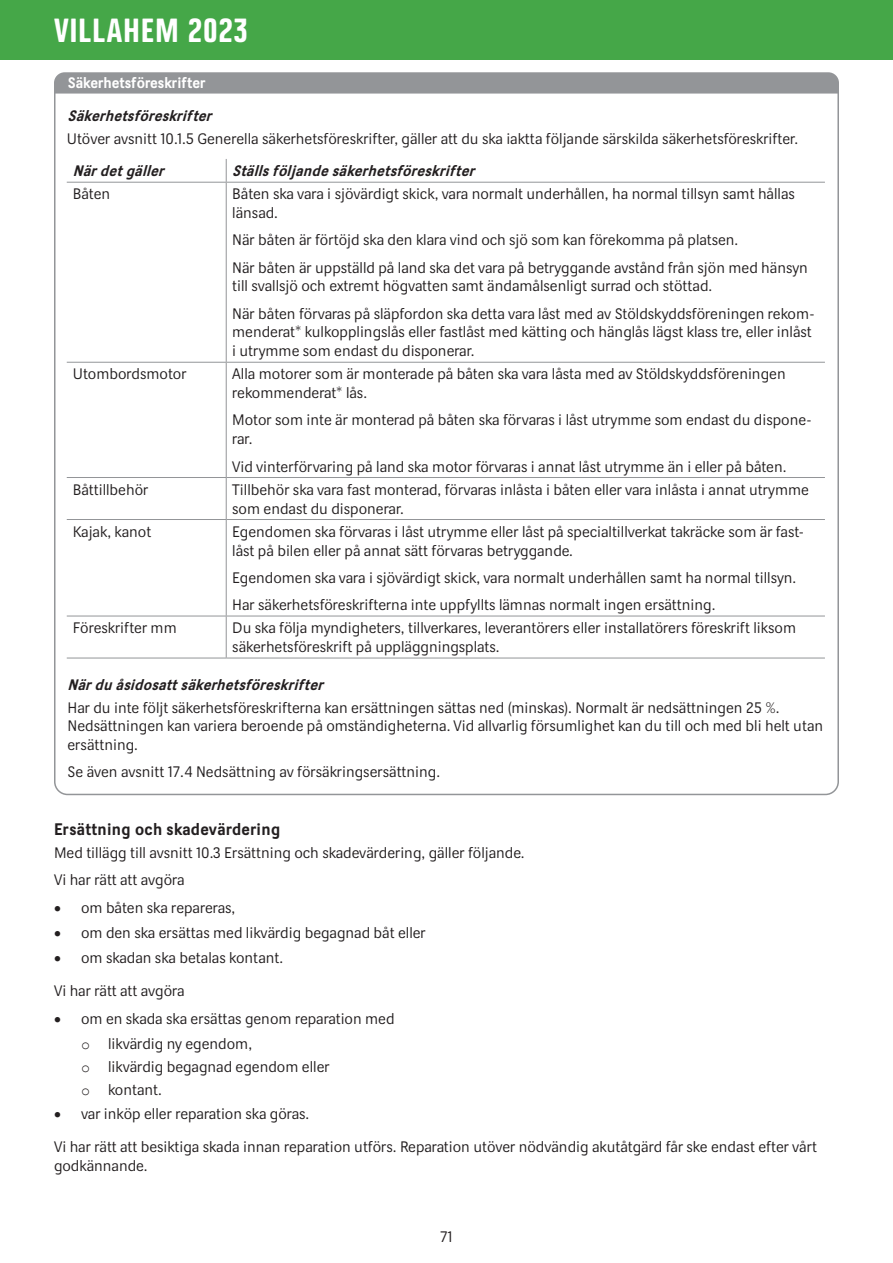
<style>
.page{position:relative;width:893px;height:1263px;background:#fff}
.page>*{position:absolute;margin:0;border:0;box-sizing:border-box;transform-origin:0 0}
.t1{font:33px "Dina Headline";letter-spacing:.02em;color:#fff}
.Villkor_rubrik_4{font:700 16.5px "Dina";letter-spacing:.02em;color:#231f20}
.Rad_efter_punktuppst{font:15px/18.8px "Dina";color:#231f20}
.Villkor_rubrik_5{font:italic 700 15px "Dina";color:#231f20}
.t2{font:700 15px "Dina";color:#fff}
.s1{font-family:"Courier New"}
</style>
<div class="page">
<div style="left:0;top:0;width:893px;height:60px;background:#45a748"></div>
<hr style="left:226px;top:183px;width:1px;height:179px;background:#939598">
<hr style="left:67px;top:362px;width:159px;height:1px;background:#939598">
<hr style="left:226px;top:362px;width:599px;height:1px;background:#939598">
<hr style="left:226px;top:363px;width:1px;height:114px;background:#939598">
<hr style="left:67px;top:477px;width:159px;height:1px;background:#939598">
<hr style="left:226px;top:477px;width:599px;height:1px;background:#939598">
<hr style="left:226px;top:478px;width:1px;height:41px;background:#939598">
<hr style="left:67px;top:519px;width:159px;height:1px;background:#939598">
<hr style="left:226px;top:519px;width:599px;height:1px;background:#939598">
<hr style="left:226px;top:520px;width:1px;height:96px;background:#939598">
<hr style="left:67px;top:182px;width:159px;height:1px;background:#939598">
<hr style="left:226px;top:182px;width:599px;height:1px;background:#939598">
<hr style="left:67px;top:616px;width:159px;height:1px;background:#939598">
<hr style="left:226px;top:616px;width:599px;height:1px;background:#939598">
<hr style="left:226px;top:616px;width:1px;height:42px;background:#939598">
<hr style="left:67px;top:658px;width:159px;height:1px;background:#939598">
<hr style="left:226px;top:658px;width:599px;height:1px;background:#939598">
<svg style="left:226px;top:159px;width:1px;height:23px"></svg>
<svg style="left:54px;top:72px;width:785px;height:22px;background:#96989b"></svg>
<h1 class="t1" style="left:54px;top:12px;width:195px">VILLAHEM 2023</h1>
<p class="t2" style="left:68px;top:73px;width:139px">Säkerhetsföreskrifter</p>
<p class="Villkor_rubrik_5" style="left:68px;top:107px;width:150px">Säkerhetsföreskrifter</p>
<p class="Rad_efter_punktuppst" style="left:67px;top:130px;width:733px">Utöver avsnitt 10.1.5 Generella säkerhetsföreskrifter, gäller att du ska iaktta följande särskilda säkerhetsföreskrifter.</p>
<p class="Villkor_rubrik_5" style="left:73px;top:162px;width:97px">Närdetgäller</p>
<p class="Villkor_rubrik_5" style="left:232px;top:162px;width:248px">Ställsföljandesäkerhetsföreskrifter</p>
<p class="Rad_efter_punktuppst" style="left:73px;top:185px;width:39px">Båten</p>
<p class="Rad_efter_punktuppst" style="left:232px;top:185px;width:564px">Båten ska vara i sjövärdigt skick, vara normalt underhållen, ha normal tillsyn samt hållas länsad.</p>
<p class="Rad_efter_punktuppst" style="left:232px;top:231px;width:508px">När båten är förtöjd ska den klara vind och sjö som kan förekomma på platsen.</p>
<p class="Rad_efter_punktuppst" style="left:232px;top:258px;width:577px">När båten är uppställd på land ska det vara på betryggande avstånd från sjön med hänsyn till svallsjö och extremt högvatten samt ändamålsenligt surrad och stöttad.</p>
<p class="Rad_efter_punktuppst" style="left:232px;top:304px;width:584px">När båten förvaras på släpfordon ska detta vara låst med av Stöldskyddsföreningen rekom&shy;menderat* kulkopplingslås eller fastlåst med kätting och hänglås lägst klass tre, eller inlåst i utrymme som endast du disponerar.</p>
<p class="Rad_efter_punktuppst" style="left:73px;top:365px;width:115px">Utombordsmotor</p>
<p class="Rad_efter_punktuppst" style="left:232px;top:365px;width:555px">Alla motorer som är monterade på båten ska vara låsta med av Stöldskyddsföreningen rekommenderat* lås.</p>
<p class="Rad_efter_punktuppst" style="left:232px;top:411px;width:581px">Motor som inte är monterad på båten ska förvaras i låst utrymme som endast du dispone&shy;rar.</p>
<p class="Rad_efter_punktuppst" style="left:232px;top:457px;width:556px">Vid vinterförvaring på land ska motor förvaras i annat låst utrymme än i eller på båten.</p>
<p class="Rad_efter_punktuppst" style="left:73px;top:480px;width:77px">Båttillbehör</p>
<p class="Rad_efter_punktuppst" style="left:232px;top:480px;width:578px">Tillbehör ska vara fast monterad, förvaras inlåsta i båten eller vara inlåsta i annat utrymme som endast du disponerar.</p>
<p class="Rad_efter_punktuppst" style="left:73px;top:522px;width:80px">Kajak, kanot</p>
<p class="Rad_efter_punktuppst" style="left:232px;top:522px;width:573px">Egendomen ska förvaras i låst utrymme eller låst på specialtillverkat takräcke som är fast&shy;låst på bilen eller på annat sätt förvaras betryggande.</p>
<p class="Rad_efter_punktuppst" style="left:232px;top:568px;width:566px">Egendomen ska vara i sjövärdigt skick, vara normalt underhållen samt ha normal tillsyn.</p>
<p class="Rad_efter_punktuppst" style="left:232px;top:595px;width:485px">Har säkerhetsföreskrifterna inte uppfyllts lämnas normalt ingen ersättning.</p>
<p class="Rad_efter_punktuppst" style="left:73px;top:619px;width:105px">Föreskrifter mm</p>
<p class="Rad_efter_punktuppst" style="left:232px;top:619px;width:565px">Du ska följa myndigheters, tillverkares, leverantörers eller installatörers föreskrift liksom säkerhetsföreskrift på uppläggningsplats.</p>
<p class="Villkor_rubrik_5" style="left:68px;top:675px;width:262px">Närdu åsidosattsäkerhetsföreskrifter</p>
<p class="Rad_efter_punktuppst" style="left:68px;top:698px;width:757px">Har du inte följt säkerhetsföreskrifterna kan ersättningen sättas ned (minskas). Normalt är nedsättningen 25 %.<br>Nedsättningen kan variera beroende på omständigheterna. Vid allvarlig försumlighet kan du till och med bli helt utan ersättning.</p>
<p class="Rad_efter_punktuppst" style="left:68px;top:763px;width:374px">Se även avsnitt 17.4 Nedsättning av försäkringsersättning.</p>
<p class="Villkor_rubrik_4" style="left:54px;top:819px;width:228px">Ersättning och skadevärdering</p>
<p class="Rad_efter_punktuppst" style="left:54px;top:843px;width:472px">Med tillägg till avsnitt 10.3 Ersättning och skadevärdering, gäller följande.</p>
<p class="Rad_efter_punktuppst" style="left:54px;top:870px;width:132px">Vi har rätt att avgöra</p>
<p class="Rad_efter_punktuppst" style="left:54px;top:898px;width:183px">• om båten ska repareras,</p>
<p class="Rad_efter_punktuppst" style="left:54px;top:923px;width:373px">• om den ska ersättas med likvärdig begagnad båt eller</p>
<p class="Rad_efter_punktuppst" style="left:54px;top:948px;width:231px">• om skadan ska betalas kontant.</p>
<p class="Rad_efter_punktuppst" style="left:54px;top:982px;width:132px">Vi har rätt att avgöra</p>
<p class="Rad_efter_punktuppst" style="left:54px;top:1009px;width:342px">• om en skada ska ersättas genom reparation med</p>
<p class="Rad_efter_punktuppst" style="left:81px;top:1034px;width:173px"><span class="s1">o</span> likvärdig ny egendom,</p>
<p class="Rad_efter_punktuppst" style="left:81px;top:1057px;width:250px"><span class="s1">o</span> likvärdig begagnad egendom eller</p>
<p class="Rad_efter_punktuppst" style="left:81px;top:1080px;width:82px"><span class="s1">o</span> kontant.</p>
<p class="Rad_efter_punktuppst" style="left:54px;top:1104px;width:257px">• var inköp eller reparation ska göras.</p>
<p class="Rad_efter_punktuppst" style="left:54px;top:1137px;width:765px">Vi har rätt att besiktiga skada innan reparation utförs. Reparation utöver nödvändig akutåtgärd får ske endast efter vårt godkännande.</p>
<p class="Rad_efter_punktuppst" style="left:440px;top:1227px;width:14px">71</p>
</div>
